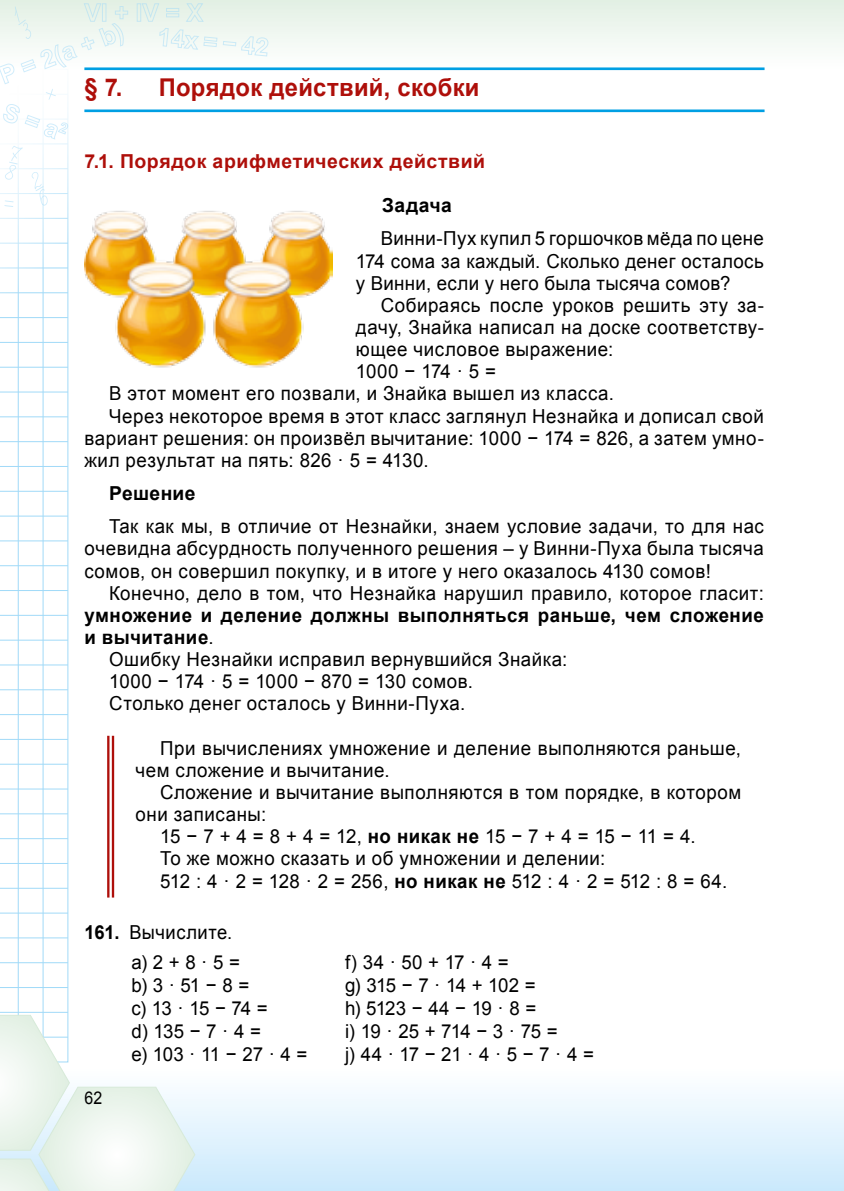
<style>
.page{position:relative;width:844px;height:1191px;background:#fff}
.page>*{position:absolute;margin:0;border:0;box-sizing:border-box;transform-origin:0 0}
.t1{font:700 24.5px "Arial";letter-spacing:.01em;color:#ae0f0a}
.t2{font:19.25px/22.1px "Arial";letter-spacing:.03em;color:#000;text-align:justify}
.t3{font:19.25px/23.1px "Arial";letter-spacing:-.03em;color:#000}
.t4{font:700 19.25px "Arial";letter-spacing:.025em;color:#000}
.t5{font:19.25px/23.1px "Arial";letter-spacing:-.035em;color:#000}
.t6{font:700 19.25px "Arial";letter-spacing:.03em;color:#ae0f0a}
.t7{font:19.25px/29.8px "Arial";letter-spacing:.03em;color:#000;scale:.95 1}
.t8{font:17.5px "Arial";color:#000;scale:.91 1}
.s1{font-weight:400}
.s2{font-weight:700}
</style>
<div class="page">
<div style="left:0;top:0;width:843px;height:69px;background:linear-gradient(to bottom,#e2f0e4,#fff)"></div>
<div style="left:0;top:1066px;width:843px;height:125px;background:linear-gradient(to bottom,#fff,#cae9fc)"></div>
<svg style="left:0;top:340px;width:68px;height:674px"></svg>
<hr style="left:43px;top:69px;width:1px;height:993px;background:#a1daf8">
<hr style="left:18px;top:69px;width:1px;height:993px;background:#a1daf8">
<svg style="left:0;top:1014px;width:196px;height:177px"></svg>
<svg style="left:0;top:3px;width:128px;height:337px"></svg>
<div style="left:137px;top:3px;width:4px;height:19px;border:1px solid #a1daf8"></div>
<svg style="left:141px;top:3px;width:127px;height:59px"></svg>
<hr style="left:84px;top:109px;width:680px;height:3px;background:#009fe3">
<hr style="left:84px;top:67px;width:680px;height:3px;background:#009fe3">
<svg style="left:109px;top:736px;width:3px;height:161px"></svg>
<hr style="left:107px;top:736px;width:2px;height:161px;background:#ae0f0a">
<hr style="left:112px;top:736px;width:2px;height:161px;background:#ae0f0a">
<img style="left:84px;top:201px;width:248px;height:167px">
<p class="t1" style="left:84px;top:70px;width:40px">§ 7.</p>
<p class="t1" style="left:159px;top:70px;width:322px">Порядок действий, скобки</p>
<p class="t6" style="left:84px;top:147px;width:402px">7.1. Порядок арифметических действий</p>
<p class="t4" style="left:382px;top:192px;width:71px">Задача</p>
<p class="t2" style="left:356px;top:227px;width:409px;text-indent:25px">Винни-Пух купил 5 горшочков мёда по цене 174 сома за каждый. Сколько денег осталось у Винни, если у него была тысяча сомов?</p>
<p class="t2" style="left:380px;top:294px;width:384px">Собираясь после уроков решить эту за-</p>
<p class="t2" style="left:356px;top:316px;width:409px">дачу, Знайка написал на доске соответству-</p>
<p class="t2" style="left:356px;top:338px;width:259px">ющее числовое выражение:</p>
<p class="t2" style="left:356px;top:360px;width:142px">1000 − 174 · 5 =</p>
<p class="t2" style="left:109px;top:382px;width:506px">В этот момент его позвали, и Знайка вышел из класса.</p>
<p class="t2" style="left:109px;top:404px;width:656px">Через некоторое время в этот класс заглянул Незнайка и дописал свой</p>
<p class="t2" style="left:84px;top:427px;width:681px">вариант решения: он произвёл вычитание: 1000 − 174 = 826, а затем умно-</p>
<p class="t2" style="left:84px;top:449px;width:346px">жил результат на пять: 826 · 5 = 4130.</p>
<p class="t4" style="left:109px;top:480px;width:88px">Решение</p>
<p class="t2" style="left:84px;top:515px;width:680px;text-indent:25px">Так как мы, в отличие от Незнайки, знаем условие задачи, то для нас очевидна абсурдность полученного решения – у Винни-Пуха была тысяча сомов, он совершил покупку, и в итоге у него оказалось 4130 сомов!</p>
<p class="t2" style="left:109px;top:582px;width:656px">Конечно, дело в том, что Незнайка нарушил правило, которое гласит:</p>
<p class="t4" style="left:84px;top:601px;width:681px">умножение и деление должны выполняться раньше, чем сложение</p>
<p class="t4" style="left:84px;top:623px;width:131px">и вычитание<span class="s1">.</span></p>
<p class="t2" style="left:109px;top:648px;width:459px">Ошибку Незнайки исправил вернувшийся Знайка:</p>
<p class="t2" style="left:109px;top:670px;width:365px">1000 − 174 · 5 = 1000 − 870 = 130 сомов.</p>
<p class="t2" style="left:109px;top:692px;width:357px">Столько денег осталось у Винни-Пуха.</p>
<p class="t2" style="left:135px;top:737px;width:607px;text-indent:25px">При вычислениях умножение и деление выполняются раньше, чем сложение и вычитание.</p>
<p class="t2" style="left:160px;top:781px;width:582px">Сложение и вычитание выполняются в том порядке, в котором</p>
<p class="t2" style="left:135px;top:803px;width:132px">они записаны:</p>
<p class="t2" style="left:160px;top:825px;width:536px">15−7+4=8+4=12, <span class="s2">но никак не</span>15−7+4=15−11=4.</p>
<p class="t2" style="left:160px;top:847px;width:446px">То же можно сказать и об умножении и делении:</p>
<p class="t3" style="left:160px;top:869px;width:568px">512:4·2=128·2=256, <span class="s2">но никак не</span>512:4·2=512:8=64.</p>
<p class="t7" style="left:131px;top:917px;width:116px;text-indent:-47px"><span class="s2">161.</span> Вычислите. a)2+8·5=</p>
<p class="t5" style="left:131px;top:973px;width:177px">b)3·51−8= c)13·15−74= d)135−7·4= e)103·11−27·4=</p>
<p class="t3" style="left:345px;top:950px;width:250px">f)34·50+17·4= g)315−7·14+102= h)5123−44−19·8= i)19·25+714−3·75= j)44·17−21·4·5−7·4=</p>
<p class="t8" style="left:84px;top:1086px;width:21px">62</p>
</div>
